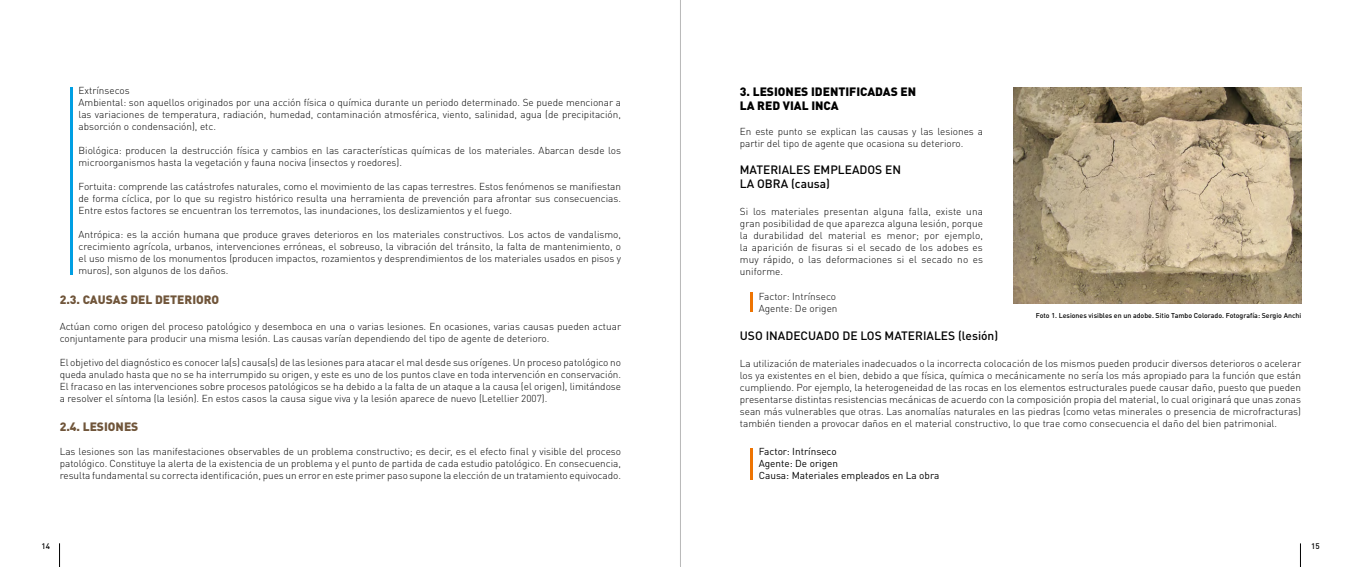
<style>
.page{position:relative;width:1361px;height:567px;background:#fff}
.page>*{position:absolute;margin:0;border:0;box-sizing:border-box;transform-origin:0 0}
.t1{font:500 12px/14.2px "DIN Pro";color:#000}
.t2{font:900 12px/14.2px "DIN Pro";color:#000}
.t3{font:900 12px "DIN Pro";color:#70553a}
.t4{font:300 10px/12px "DIN Pro";color:#000;text-align:justify}
.t5{font:10px/12px "DIN Pro";color:#000}
.t6{font:500 8px "DIN Pro";color:#000}
.t7{font:500 7px "DIN Pro";color:#000}
</style>
<div class="page">
<svg style="left:59px;top:543px;width:1px;height:24px"></svg>
<svg style="left:1300px;top:543px;width:1px;height:24px"></svg>
<hr style="left:680px;top:0;width:1px;height:567px;background:#bababa">
<hr style="left:70px;top:88px;width:2px;height:187px;background:#009fe3">
<img style="left:1013px;top:87px;width:288px;height:216px">
<hr style="left:750px;top:448px;width:2px;height:32px;background:#ee7402">
<svg style="left:750px;top:293px;width:2px;height:19px"></svg>
<p class="t4" style="left:79px;top:84px;width:544px;text-align:left">Extrínsecos<br>Ambiental: son aquellos originados por una acción física o química durante un periodo determinado. Se puede mencionar a las variaciones de temperatura, radiación, humedad, contaminación atmosférica, viento, salinidad, agua (de precipitación, absorción o condensación), etc.</p>
<p class="t4" style="left:79px;top:144px;width:544px">Biológica: producen la destrucción física y cambios en las características químicas de los materiales. Abarcan desde los microorganismos hasta la vegetación y fauna nociva (insectos y roedores).</p>
<p class="t4" style="left:79px;top:180px;width:544px">Fortuita: comprende las catástrofes naturales, como el movimiento de las capas terrestres. Estos fenómenos se manifiestan de forma cíclica, por lo que su registro histórico resulta una herramienta de prevención para afrontar sus consecuencias.<br>Entre estos factores se encuentran los terremotos, las inundaciones, los deslizamientos y el fuego.</p>
<p class="t4" style="left:79px;top:228px;width:544px">Antrópica: es la acción humana que produce graves deterioros en los materiales constructivos. Los actos de vandalismo, crecimiento agrícola, urbanos, intervenciones erróneas, el sobreuso, la vibración del tránsito, la falta de mantenimiento, o el uso mismo de los monumentos (producen impactos, rozamientos y desprendimientos de los materiales usados en pisos y muros), son algunos de los daños.</p>
<p class="t3" style="left:60px;top:289px;width:161px">2.3. CAUSAS DEL DETERIORO</p>
<p class="t4" style="left:60px;top:320px;width:563px">Actúan como origen del proceso patológico y desemboca en una o varias lesiones. En ocasiones, varias causas pueden actuar conjuntamente para producir una misma lesión. Las causas varían dependiendo del tipo de agente de deterioro.</p>
<p class="t4" style="left:60px;top:356px;width:563px">El objetivo del diagnóstico es conocer la(s) causa(s) de las lesiones para atacar el mal desde sus orígenes. Un proceso patológico no queda anulado hasta que no se ha interrumpido su origen, y este es uno de los puntos clave en toda intervención en conservación.<br>El fracaso en las intervenciones sobre procesos patológicos se ha debido a la falta de un ataque a la causa (el origen), limitándose a resolver el síntoma (la lesión). En estos casos la causa sigue viva y la lesión aparece de nuevo (Letellier 2007).</p>
<p class="t3" style="left:60px;top:416px;width:80px">2.4. LESIONES</p>
<p class="t4" style="left:60px;top:445px;width:563px">Las lesiones son las manifestaciones observables de un problema constructivo; es decir, es el efecto final y visible del proceso patológico. Constituye la alerta de la existencia de un problema y el punto de partida de cada estudio patológico. En consecuencia, resulta fundamental su correcta identificación, pues un error en este primer paso supone la elección de un tratamiento equivocado.</p>
<p class="t2" style="left:740px;top:83px;width:178px">3. LESIONES IDENTIFICADAS EN<br>LA RED VIAL INCA</p>
<p class="t4" style="left:740px;top:125px;width:245px">En este punto se explican las causas y las lesiones a partir del tipo de agente que ocasiona su deterioro.</p>
<p class="t1" style="left:740px;top:162px;width:163px">MATERIALES EMPLEADOS EN<br>LA OBRA (causa)</p>
<p class="t4" style="left:740px;top:204px;width:245px">Si los materiales presentan alguna falla, existe una gran posibilidad de que aparezca alguna lesión, porque la durabilidad del material es menor; por ejemplo, la aparición de fisuras si el secado de los adobes es muy rápido, o las deformaciones si el secado no es uniforme.</p>
<p class="t4" style="left:759px;top:289px;width:80px">Factor: Intrínseco<br>Agente: De origen</p>
<p class="t1" style="left:740px;top:327px;width:260px">USO INADECUADO DE LOS MATERIALES (lesión)</p>
<p class="t4" style="left:740px;top:356px;width:563px">La utilización de materiales inadecuados o la incorrecta colocación de los mismos pueden producir diversos deterioros o acelerar los ya existentes en el bien, debido a que física, química o mecánicamente no sería los más apropiado para la función que están cumpliendo. Por ejemplo, la heterogeneidad de las rocas en los elementos estructurales puede causar daño, puesto que pueden presentarse distintas resistencias mecánicas de acuerdo con la composición propia del material, lo cual originará que unas zonas sean más vulnerables que otras. Las anomalías naturales en las piedras (como vetas minerales o presencia de microfracturas) también tienden a provocar daños en el material constructivo, lo que trae como consecuencia el daño del bien patrimonial.</p>
<p class="t5" style="left:759px;top:444px;width:182px">Factor: Intrínseco<br>Agente: De origen<br>Causa: Materiales empleados en La obra</p>
<p class="t7" style="left:1036px;top:310px;width:267px">Foto 1. Lesiones visibles en un adobe. Sitio Tambo Colorado. Fotografía: Sergio Anchi</p>
<p class="t6" style="left:41px;top:540px;width:10px">14</p>
<p class="t6" style="left:1311px;top:540px;width:10px">15</p>
</div>
